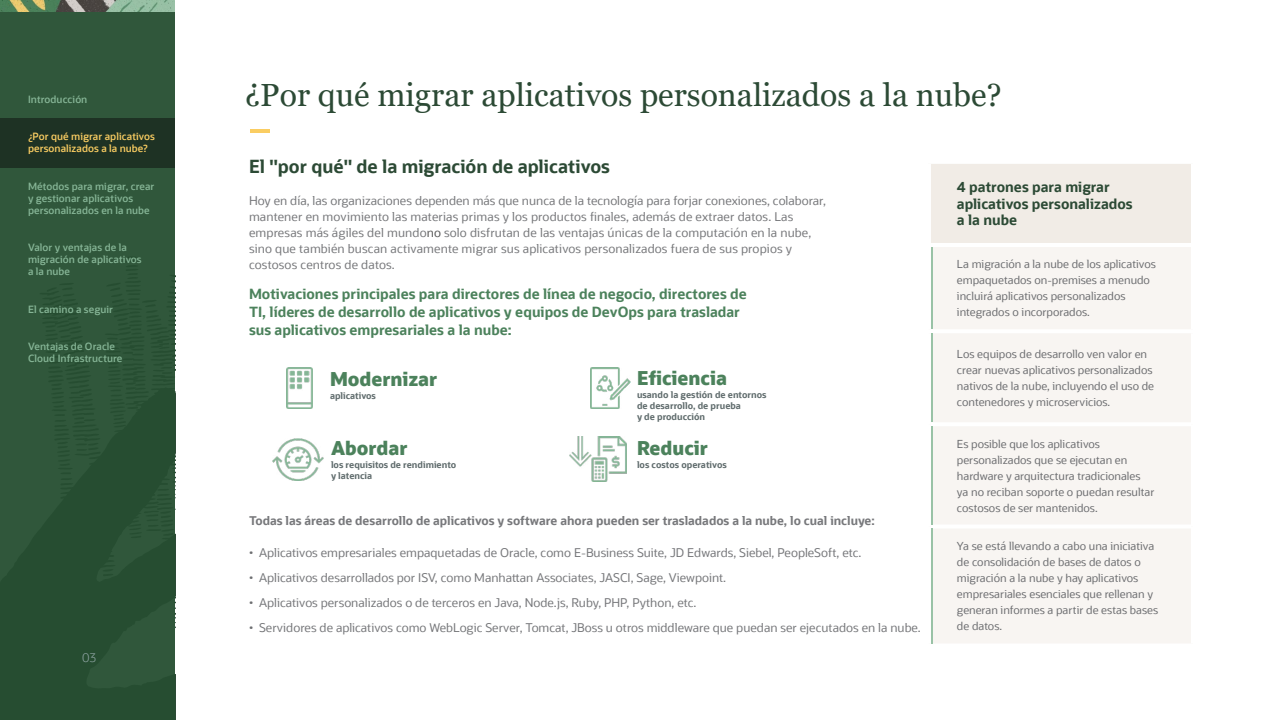
<style>
.page{position:relative;width:1280px;height:720px;background:#fff}
.page>*{position:absolute;margin:0;border:0;box-sizing:border-box;transform-origin:0 0}
.Customer_Header{font:32px "Georgia";color:#2c4a35}
.Body_Text{font:800 19px "Oracle Sans";color:#4c825c}
.Body_Text-2{font:700 18px "Oracle Sans";color:#2c4a35}
.Body_Text-3{font:700 14px/18px "Oracle Sans";color:#4c825c}
.t1{font:700 14px/16.8px "Oracle Sans";color:#2c4a35}
.Body_Text-4{font:12px/16px "Oracle Sans";color:#77787b}
.Body_Text-5{font:700 12px "Oracle Sans";color:#77787b}
.Body_Text-6{font:300 12px "Oracle Sans";color:#99adae}
.Nav_Menu{font:11px/16px "Oracle Sans";color:#6d6e71}
.Nav_Menu-2{font:600 10px/12px "Oracle Sans";letter-spacing:.005em;color:#86b596}
.Nav_Menu-3{font:600 10px/12px "Oracle Sans";letter-spacing:.005em;color:#facd62}
.Body_Text-7{font:700 9px/11px "Oracle Sans";color:#606c6d}
.s1{color:#595959}
.s2{color:#6d6e71}
</style>
<div class="page">
<hr style="left:250px;top:130px;width:20px;height:3px;background:#facd62">
<img style="left:287px;top:368px;width:25px;height:41px">
<img style="left:273px;top:439px;width:50px;height:42px">
<img style="left:590px;top:368px;width:41px;height:40px">
<img style="left:569px;top:437px;width:57px;height:44px">
<div style="left:0;top:8px;width:175px;height:712px;background:#30573b"></div>
<img style="left:0;top:0;width:175px;height:12px">
<div style="left:929px;top:162px;width:264px;height:83px;background:#f1ece6"></div>
<div style="left:933px;top:247px;width:258px;height:396px;background:#f8f5f2"></div>
<hr style="left:927px;top:160px;width:268px;height:4px;background:#fff">
<hr style="left:927px;top:164px;width:4px;height:79px;background:#fff">
<hr style="left:1191px;top:164px;width:4px;height:79px;background:#fff">
<hr style="left:927px;top:243px;width:268px;height:4px;background:#fff">
<hr style="left:927px;top:329px;width:268px;height:4px;background:#fff">
<hr style="left:931px;top:422px;width:260px;height:4px;background:#fff">
<hr style="left:931px;top:525px;width:260px;height:4px;background:#fff">
<hr style="left:931px;top:247px;width:2px;height:82px;background:#99c2a6">
<hr style="left:931px;top:333px;width:2px;height:89px;background:#99c2a6">
<hr style="left:931px;top:426px;width:2px;height:99px;background:#99c2a6">
<hr style="left:931px;top:528px;width:2px;height:116px;background:#99c2a6">
<div style="left:0;top:118px;width:175px;height:50px;background:#1e3224"></div>
<p class="Nav_Menu-2" style="left:28px;top:93px;width:61px">Introducción</p>
<p class="Nav_Menu-3" style="left:28px;top:130px;width:128px">¿Por qué migrar aplicativos personalizados a la nube?</p>
<p class="Nav_Menu-2" style="left:28px;top:180px;width:128px">Métodos para migrar, crear y gestionar aplicativos personalizados en la nube</p>
<p class="Nav_Menu-2" style="left:28px;top:241px;width:115px">Valor y ventajas de la migración de aplicativos a la nube</p>
<p class="Nav_Menu-2" style="left:28px;top:303px;width:87px">El camino a seguir</p>
<p class="Nav_Menu-2" style="left:28px;top:341px;width:96px">Ventajas de Oracle<br>Cloud Infrastructure</p>
<p class="Body_Text-6" style="left:82px;top:650px;width:15px">03</p>
<p class="Customer_Header" style="left:245px;top:75px;width:758px">¿Por qué migrar aplicativos personalizados a la nube?</p>
<p class="Body_Text-2" style="left:249px;top:155px;width:363px">El "por qué" de la migración de aplicativos</p>
<p class="Body_Text-4" style="left:249px;top:193px;width:579px">Hoy en día, las organizaciones dependen más que nunca de la tecnología para forjar conexiones, colaborar, mantener en movimiento las materias primas y los productos finales, además de extraer datos. Las empresas más ágiles del mundo<span class="s1">no</span> solo disfrutan de las ventajas únicas de la computación en la nube, sino que también buscan activamente migrar sus aplicativos personalizados fuera de sus propios y costosos centros de datos.</p>
<p class="Body_Text-3" style="left:249px;top:285px;width:499px">Motivaciones principales para directores de línea de negocio, directores de<br>TI, líderes de desarrollo de aplicativos y equipos de DevOps para trasladar sus aplicativos empresariales a la nube:</p>
<p class="Body_Text" style="left:330px;top:367px;width:109px">Modernizar</p>
<p class="Body_Text" style="left:637px;top:366px;width:92px">Eficiencia</p>
<p class="Body_Text-7" style="left:330px;top:391px;width:47px">aplicativos</p>
<p class="Body_Text" style="left:331px;top:435px;width:78px">Abordar</p>
<p class="Body_Text-7" style="left:331px;top:459px;width:127px">los requisitos de rendimiento y latencia</p>
<p class="Body_Text-7" style="left:637px;top:390px;width:131px">usando la gestión de entornos de desarrollo, de prueba<br>y de producción</p>
<p class="Body_Text-7" style="left:637px;top:460px;width:91px">los costos operativos</p>
<p class="Body_Text" style="left:637px;top:436px;width:73px">Reducir</p>
<p class="Body_Text-5" style="left:249px;top:513px;width:627px">Todas las áreas de desarrollo de aplicativos y software ahora pueden ser trasladados a la nube, lo cual incluye:</p>
<p class="Body_Text-4" style="left:249px;top:545px;width:614px"><span class="s2">•</span> Aplicativos empresariales empaquetadas de Oracle, como E-Business Suite, JD Edwards, Siebel, PeopleSoft, etc.</p>
<p class="Body_Text-4" style="left:249px;top:570px;width:479px"><span class="s2">•</span> Aplicativos desarrollados por ISV, como Manhattan Associates, JASCI, Sage, Viewpoint.</p>
<p class="Body_Text-4" style="left:249px;top:595px;width:449px"><span class="s2">•</span> Aplicativos personalizados o de terceros en Java, Node.js, Ruby, PHP, Python, etc.</p>
<p class="Body_Text-4" style="left:249px;top:620px;width:673px"><span class="s2">•</span> Servidores de aplicativos como WebLogic Server, Tomcat, JBoss u otros middleware que puedan ser ejecutados en la nube.</p>
<p class="t1" style="left:957px;top:179px;width:177px">4 patrones para migrar aplicativos personalizados a la nube</p>
<p class="Nav_Menu" style="left:957px;top:256px;width:201px">La migración a la nube de los aplicativos empaquetados on-premises a menudo incluirá aplicativos personalizados integrados o incorporados.</p>
<p class="Nav_Menu" style="left:957px;top:346px;width:199px">Los equipos de desarrollo ven valor en crear nuevas aplicativos personalizados nativos de la nube, incluyendo el uso de contenedores y microservicios.</p>
<p class="Nav_Menu" style="left:957px;top:436px;width:199px">Es posible que los aplicativos personalizados que se ejecutan en hardware y arquitectura tradicionales ya no reciban soporte o puedan resultar costosos de ser mantenidos.</p>
<p class="Nav_Menu" style="left:957px;top:538px;width:203px">Ya se está llevando a cabo una iniciativa de consolidación de bases de datos o migración a la nube y hay aplicativos empresariales esenciales que rellenan y generan informes a partir de estas bases de datos.</p>
</div>
